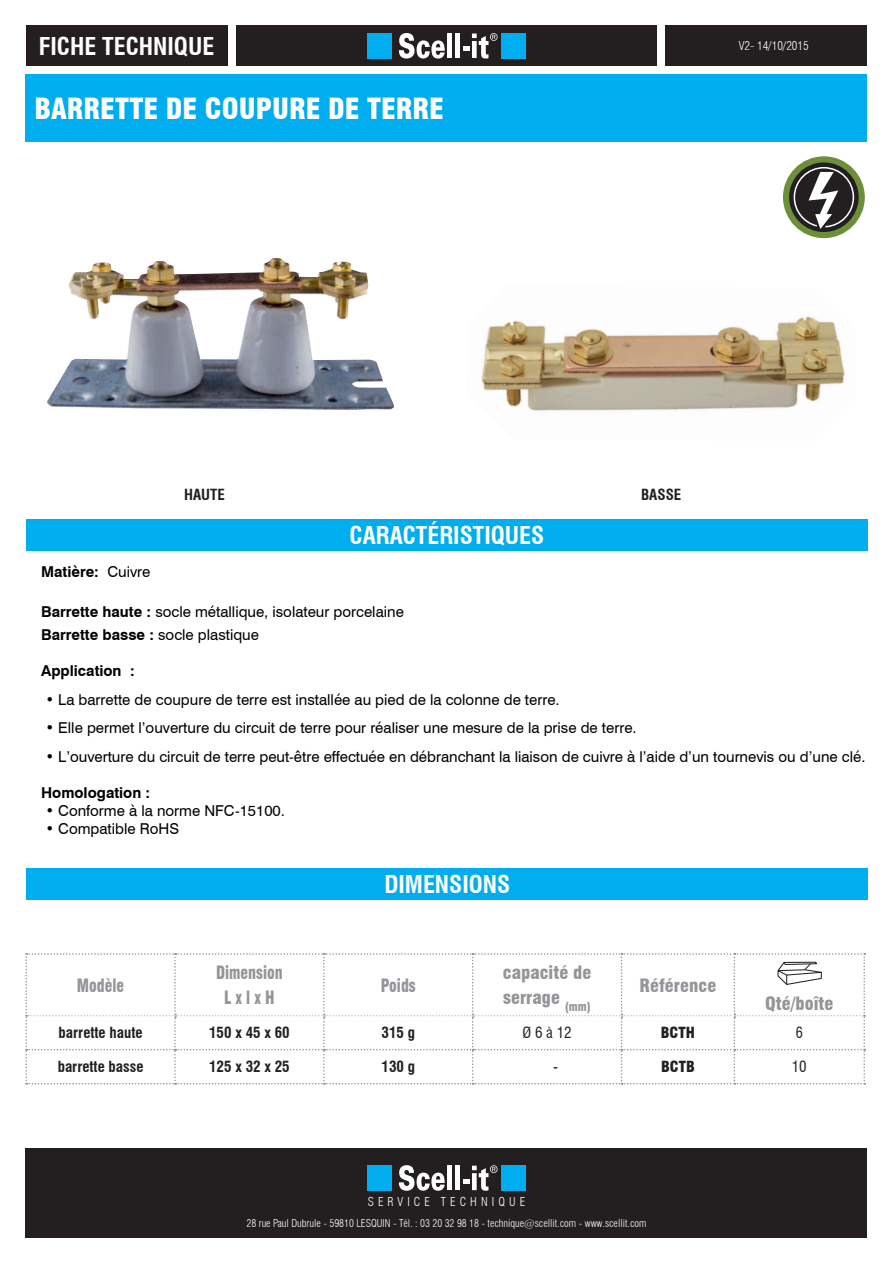
<style>
.page{position:relative;width:893px;height:1263px;background:#fff}
.page>*{position:absolute;margin:0;border:0;box-sizing:border-box;transform-origin:0 0}
.t1{font:900 condensed 28.5px "Swiss 721 BT";color:#fff}
.t2{font:700 condensed 24px "Swiss 721 BT";color:#fff}
.Corps{font:900 condensed 18px "Swiss 721 BT";color:#939598}
.Corps-2{font:900 condensed 18px "Swiss 721 BT";color:#939598;scale:.86 1}
.t3{font:15px "Swiss 721 BT";color:#000}
.t4{font:700 15px "Swiss 721 BT";color:#000}
.Corps-3{font:700 condensed 15px "Swiss 721 BT";color:#231f20}
.Corps-4{font:condensed 15px "Swiss 721 BT";color:#231f20}
.Corps-5{font:900 condensed 15px "Swiss 721 BT";color:#231f20}
.Corps-6{font:condensed 15px "Swiss 721 BT";color:#231f20;scale:.95 1}
.t5{font:300 condensed 12px "Swiss 721 BT";letter-spacing:.34em;color:#fff}
.t6{font:300 condensed 12px "Swiss 721 BT";color:#fff}
.t7{font:300 condensed 10.5px "Swiss 721 BT";color:#fff}
.s1{font-weight:400}
.s2{font-weight:700}
</style>
<div class="page">
<div style="left:26px;top:868px;width:842px;height:32px;background:#00aeef"></div>
<div style="left:665px;top:26px;width:202px;height:40px;background:#231f20"></div>
<div style="left:26px;top:74px;width:841px;height:68px;background:#00aeef"></div>
<div style="left:236px;top:26px;width:421px;height:40px;background:#231f20"></div>
<div style="left:367px;top:33px;width:25px;height:26px;background:#00aeef"></div>
<div style="left:501px;top:33px;width:25px;height:26px;background:#00aeef"></div>
<svg style="left:399px;top:33px;width:46px;height:26px"></svg>
<div style="left:447px;top:34px;width:5px;height:24px;background:#fff"></div>
<hr style="left:456px;top:34px;width:4px;height:24px;background:#fff">
<svg style="left:463px;top:33px;width:35px;height:26px"></svg>
<div style="left:26px;top:26px;width:201px;height:40px;background:#231f20"></div>
<div style="left:26px;top:1148px;width:841px;height:89px;background:#231f20"></div>
<div style="left:367px;top:1165px;width:25px;height:26px;background:#00aeef"></div>
<div style="left:501px;top:1165px;width:25px;height:26px;background:#00aeef"></div>
<svg style="left:399px;top:1165px;width:46px;height:26px"></svg>
<div style="left:447px;top:1166px;width:5px;height:24px;background:#fff"></div>
<hr style="left:456px;top:1166px;width:4px;height:24px;background:#fff">
<svg style="left:463px;top:1165px;width:35px;height:26px"></svg>
<div style="left:26px;top:519px;width:841px;height:32px;background:#00aeef"></div>
<svg style="left:25px;top:953px;width:840px;height:131px"></svg>
<svg style="left:785px;top:158px;width:78px;height:79px"></svg>
<div style="left:783px;top:156px;width:82px;height:82px;border:6px solid #6e8f3a;border-radius:50%"></div>
<svg style="left:793px;top:166px;width:62px;height:63px"></svg>
<img style="left:481px;top:316px;width:364px;height:95px">
<img style="left:47px;top:261px;width:347px;height:149px">
<p class="t2" style="left:39px;top:32px;width:177px">FICHE TECHNIQUE</p>
<p class="t1" style="left:35px;top:92px;width:411px">BARRETTE DE COUPURE DE TERRE</p>
<p class="t6" style="left:739px;top:39px;width:72px">V2- 14/10/2015</p>
<p class="Corps-3" style="left:184px;top:486px;width:42px">HAUTE</p>
<p class="Corps-3" style="left:641px;top:486px;width:42px">BASSE</p>
<p class="t2" style="left:350px;top:521px;width:196px">CARACTÉRISTIQUES</p>
<p class="t4" style="left:41px;top:562px;width:111px">Matière: <span class="s1">Cuivre</span></p>
<p class="t3" style="left:41px;top:603px;width:364px"><span class="s2">Barrette haute :</span> socle métallique, isolateur porcelaine</p>
<p class="t4" style="left:41px;top:625px;width:219px">Barrette basse : <span class="s1">socle plastique</span></p>
<p class="t4" style="left:41px;top:661px;width:95px">Application :</p>
<p class="t3" style="left:45px;top:690px;width:516px">• La barrette de coupure de terre est installée au pied de la colonne de terre.</p>
<p class="t3" style="left:45px;top:718px;width:593px">• Elle permet l’ouverture du circuit de terre pour réaliser une mesure de la prise de terre.</p>
<p class="t3" style="left:45px;top:747px;width:822px">• L’ouverture du circuit de terre peut-être effectuée en débranchant la liaison de cuivre à l’aide d’un tournevis ou d’une clé.</p>
<p class="t4" style="left:41px;top:783px;width:111px">Homologation :</p>
<p class="t3" style="left:45px;top:801px;width:241px">• Conforme à la norme NFC-15100.</p>
<p class="t3" style="left:45px;top:819px;width:135px">• Compatible RoHS</p>
<p class="Corps-2" style="left:77px;top:974px;width:57px">Modèle</p>
<p class="Corps-2" style="left:216px;top:962px;width:79px">Dimension</p>
<p class="Corps-2" style="left:224px;top:987px;width:60px">L x l x H</p>
<p class="t2" style="left:384px;top:870px;width:127px">DIMENSIONS</p>
<p class="Corps-2" style="left:381px;top:974px;width:42px">Poids</p>
<p class="Corps" style="left:503px;top:962px;width:90px">capacité de</p>
<p class="Corps" style="left:503px;top:987px;width:89px">serrage <sub>(mm)</sub></p>
<p class="Corps" style="left:639px;top:974px;width:78px">Référence</p>
<p class="Corps" style="left:765px;top:992px;width:70px">Qté/boîte</p>
<p class="Corps-3" style="left:59px;top:1024px;width:85px">barrette haute</p>
<p class="Corps-3" style="left:209px;top:1024px;width:82px">150 x 45 x 60</p>
<p class="Corps-3" style="left:381px;top:1024px;width:35px">315 g</p>
<p class="Corps-4" style="left:523px;top:1024px;width:51px">Ø 6 à 12</p>
<p class="Corps-5" style="left:661px;top:1024px;width:36px">BCTH</p>
<p class="Corps-6" style="left:796px;top:1024px;width:9px">6</p>
<p class="Corps-3" style="left:58px;top:1058px;width:87px">barrette basse</p>
<p class="Corps-3" style="left:209px;top:1058px;width:82px">125 x 32 x 25</p>
<p class="Corps-3" style="left:381px;top:1058px;width:35px">130 g</p>
<p class="Corps-4" style="left:553px;top:1058px;width:6px">-</p>
<p class="Corps-5" style="left:661px;top:1058px;width:35px">BCTB</p>
<p class="Corps-4" style="left:792px;top:1058px;width:16px">10</p>
<p class="t5" style="left:368px;top:1194px;width:159px">SERVICE TECHNIQUE</p>
<p class="t7" style="left:247px;top:1216px;width:401px">28 rue Paul Dubrule - 59810 LESQUIN - Tél. : 03 20 32 98 18 - technique@scellit.com - www.scellit.com</p>
</div>
